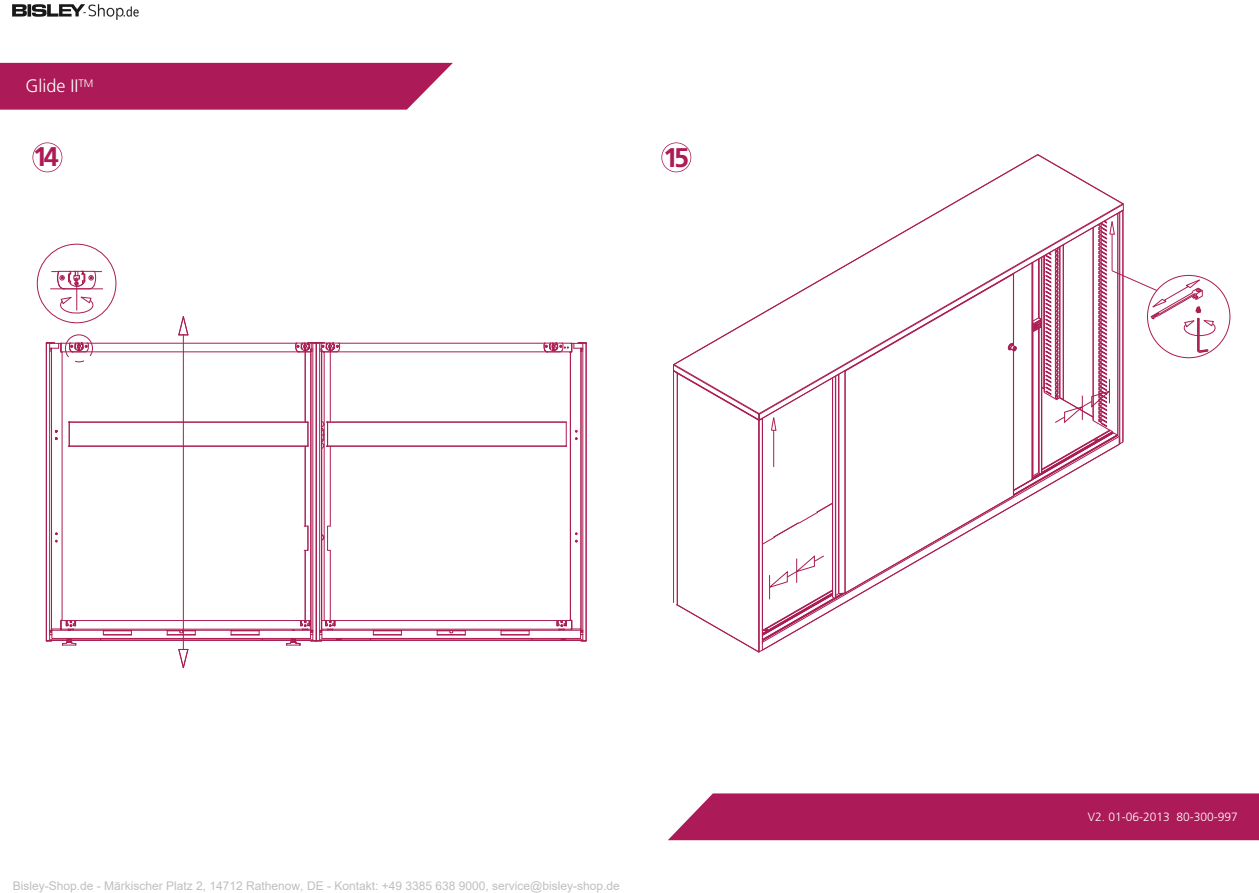
<style>
.page{position:relative;width:1259px;height:893px;background:#fff}
.page>*{position:absolute;margin:0;border:0;box-sizing:border-box;transform-origin:0 0}
.t1{font:700 27px "Frutiger";color:#ac1a57}
.t2{font:300 18px "Frutiger";color:#fff}
.t3{font:12px "Arial";color:#bfbfbf}
.t4{font:300 12px "Frutiger";color:#fff}
</style>
<div class="page">
<svg style="left:0;top:63px;width:453px;height:47px;background:#b02760"></svg>
<div style="left:668px;top:793px;width:591px;height:47px;background:#ac1a57"></div>
<div style="left:32px;top:142px;width:30px;height:30px;border:2px solid #ac1a57;border-radius:50%"></div>
<svg style="left:1039px;top:154px;width:85px;height:60px"></svg>
<svg style="left:673px;top:220px;width:544px;height:432px"></svg>
<svg style="left:60px;top:296px;width:34px;height:18px"></svg>
<hr style="left:76px;top:277px;width:1px;height:33px;background:#aa1d53">
<svg style="left:178px;top:316px;width:11px;height:20px"></svg>
<hr style="left:183px;top:335px;width:1px;height:314px;background:#aa1d53">
<div style="left:37px;top:244px;width:79px;height:79px;border:1px solid #aa1d53;border-radius:50%"></div>
<svg style="left:46px;top:342px;width:541px;height:326px"></svg>
<div style="left:65px;top:334px;width:28px;height:28px;border:1px dashed #aa1d53;border-radius:50%"></div>
<hr style="left:51px;top:288px;width:52px;height:1px;background:#aa1d53">
<svg style="left:52px;top:270px;width:50px;height:19px"></svg>
<div style="left:661px;top:142px;width:30px;height:30px;border:2px solid #ac1a57;border-radius:50%"></div>
<img style="left:13px;top:5px;width:126px;height:14px">
<h2 class="t2" style="left:26px;top:79px;width:69px">Glide II<sup>TM</sup></h2>
<h1 class="t1" style="left:33px;top:146px;width:27px">14</h1>
<h1 class="t1" style="left:663px;top:147px;width:27px">15</h1>
<p class="t3" style="left:13px;top:878px;width:608px">Bisley-Shop.de - Märkischer Platz 2, 14712 Rathenow, DE - Kontakt: +49 3385 638 9000, service@bisley-shop.de</p>
<p class="t4" style="left:1088px;top:812px;width:151px">V2. 01-06-2013 80-300-997</p>
</div>
